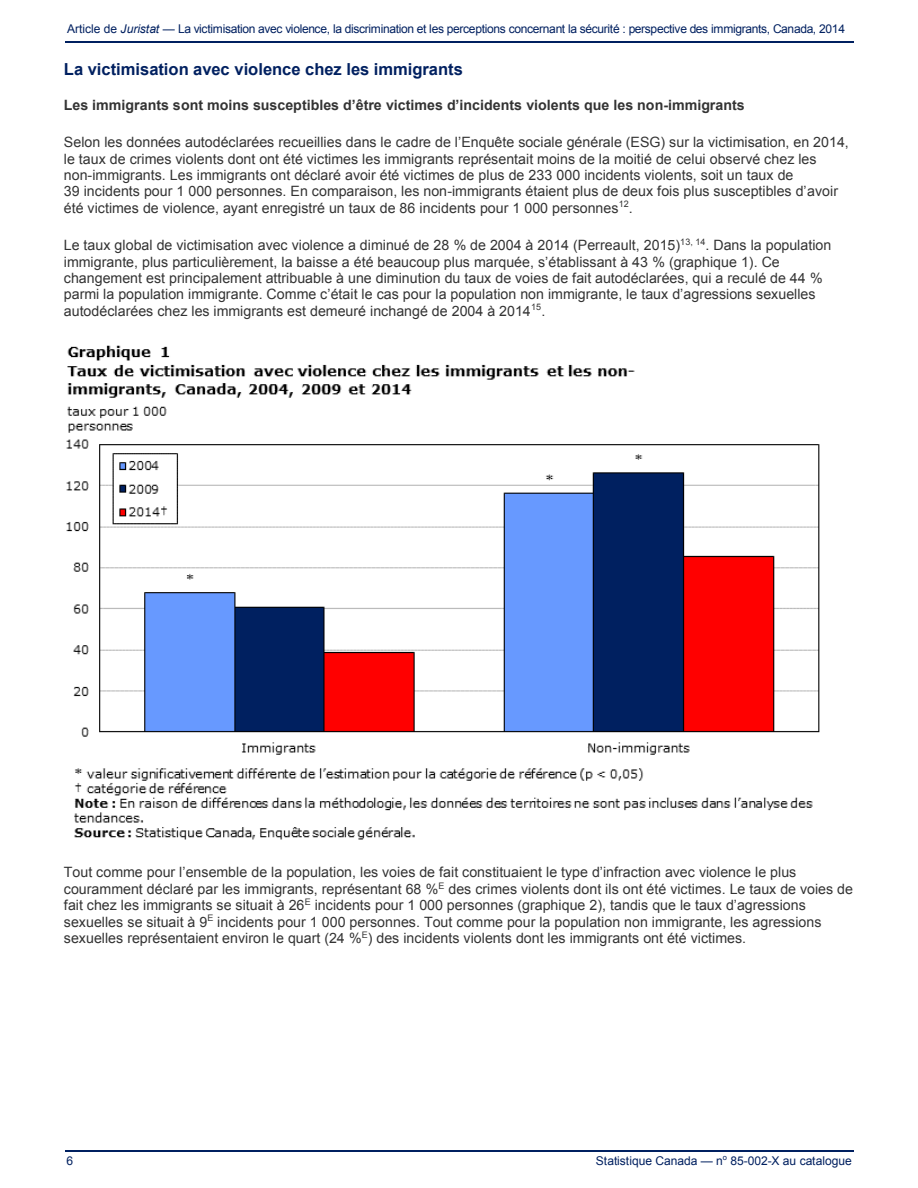
<style>
.page{position:relative;width:918px;height:1188px;background:#fff}
.page>*{position:absolute;margin:0;border:0;box-sizing:border-box;transform-origin:0 0}
.t1{font:700 16.5px "Arial";color:#002060}
.t2{font:14.25px/16.4px "Arial";color:#333}
.t3{font:700 14.25px "Arial";color:#333}
.t4{font:12px "Arial";letter-spacing:-.025em;color:#002060}
.t5{font:12px "Arial";letter-spacing:-.005em;color:#002060}
.s1{font-style:italic}
</style>
<div class="page">
<hr style="left:65px;top:1151px;width:789px;height:1px;background:#002060">
<hr style="left:65px;top:42px;width:789px;height:1px;background:#002060">
<img style="left:66px;top:345px;width:754px;height:495px">
<p class="t4" style="left:67px;top:21px;width:779px">Article de <span class="s1">Juristat</span> — La victimisation avec violence, la discrimination et les perceptions concernant la sécurité : perspective des immigrants, Canada, 2014</p>
<h1 class="t1" style="left:64px;top:58px;width:401px">La victimisation avec violence chez les immigrants</h1>
<h2 class="t3" style="left:64px;top:95px;width:682px">Les immigrants sont moins susceptibles d’être victimes d’incidents violents que les non-immigrants</h2>
<p class="t2" style="left:64px;top:134px;width:787px">Selon les données autodéclarées recueillies dans le cadre de l’Enquête sociale générale (ESG) sur la victimisation, en 2014, le taux de crimes violents dont ont été victimes les immigrants représentait moins de la moitié de celui observé chez les non-immigrants. Les immigrants ont déclaré avoir été victimes de plus de 233 000 incidents violents, soit un taux de<br>39 incidents pour 1 000 personnes. En comparaison, les non-immigrants étaient plus de deux fois plus susceptibles d’avoir été victimes de violence, ayant enregistré un taux de 86 incidents pour 1 000 personnes<sup>12</sup>.</p>
<p class="t2" style="left:64px;top:237px;width:769px">Le taux global de victimisation avec violence a diminué de 28 % de 2004 à 2014 (Perreault, 2015)<sup>13,</sup> <sup>14</sup>. Dans la population immigrante, plus particulièrement, la baisse a été beaucoup plus marquée, s’établissant à 43 % (graphique 1). Ce changement est principalement attribuable à une diminution du taux de voies de fait autodéclarées, qui a reculé de 44 % parmi la population immigrante. Comme c’était le cas pour la population non immigrante, le taux d’agressions sexuelles autodéclarées chez les immigrants est demeuré inchangé de 2004 à 2014<sup>15</sup>.</p>
<p class="t2" style="left:64px;top:864px;width:791px">Tout comme pour l’ensemble de la population, les voies de fait constituaient le type d’infraction avec violence le plus couramment déclaré par les immigrants, représentant 68 %<sup>E</sup> des crimes violents dont ils ont été victimes. Le taux de voies de fait chez les immigrants se situait à 26<sup>E</sup> incidents pour 1 000 personnes (graphique 2), tandis que le taux d’agressions sexuelles se situait à 9<sup>E</sup> incidents pour 1 000 personnes. Tout comme pour la population non immigrante, les agressions sexuelles représentaient environ le quart (24 %<sup>E</sup>) des incidents violents dont les immigrants ont été victimes.</p>
<p class="t4" style="left:66px;top:1153px;width:8px">6</p>
<p class="t5" style="left:596px;top:1152px;width:257px">Statistique Canada — n<sup>o</sup> 85-002-X au catalogue</p>
</div>
